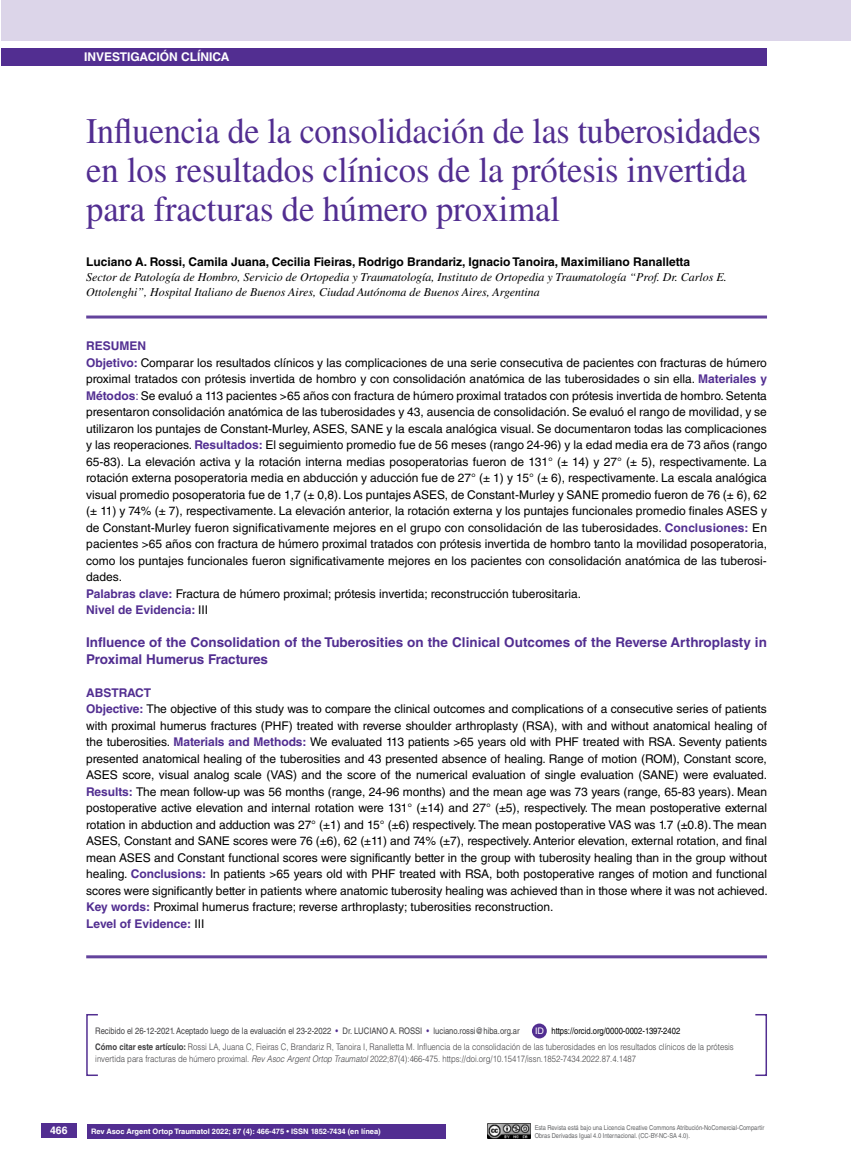
<style>
.page{position:relative;width:851px;height:1170px;background:#fff}
.page>*{position:absolute;margin:0;border:0;box-sizing:border-box;transform-origin:0 0}
.t1{font:36px/39px "Times LT Std";letter-spacing:-.005em;color:#522e91;scale:.94 1}
.t2{font:700 13.5px/16.5px "Helvetica LT Std";color:#522e91}
.t3{font:12px/16.5px "Helvetica LT Std";letter-spacing:-.005em;color:#000}
.t4{font:italic 12px/15px "Times LT Std";color:#000}
.t5{font:700 12px "Helvetica LT Std";color:#000}
.t6{font:700 12px "Helvetica LT Std";color:#fff}
.t7{font:700 10.5px "Helvetica LT Std";color:#fff}
.t8{font:300 9px/16.2px "Helvetica LT Std";color:#414042;scale:.86 1}
.t9{font:9px "Helvetica LT Std";color:#414042;scale:.85 1}
.t10{font:9px "Helvetica LT Std";color:#fff}
.t11{font:700 7.5px "Helvetica LT Std";color:#fff}
.t12{font:6.75px/7.5px "Helvetica LT Std";color:#636466;scale:.85 1}
.s1{font-weight:700;color:#522e91}
.s2{color:#522e91}
.s3{font-weight:400;color:#000}
.s4{font-weight:700}
.s5{font-style:italic}
</style>
<div class="page">
<div style="left:41px;top:1123px;width:36px;height:14px;background:#522e91"></div>
<div style="left:2px;top:49px;width:764px;height:17px;background:#522e91"></div>
<hr style="left:86px;top:315px;width:680px;height:3px;background:#63439c">
<hr style="left:86px;top:955px;width:680px;height:3px;background:#63439c">
<img style="left:488px;top:1123px;width:42px;height:15px">
<div style="left:2px;top:0;width:848px;height:40px;background:#dcd5e9"></div>
<div style="left:87px;top:1123px;width:358px;height:15px;background:#522e91"></div>
<div style="left:86px;top:1013px;width:13px;height:62px;border:2px solid #522e91"></div>
<div style="left:532px;top:1023px;width:14px;height:15px;background:#522e91;border-radius:50%"></div>
<p class="t6" style="left:84px;top:50px;width:147px">INVESTIGACIÓN CLÍNICA</p>
<h1 class="t1" style="left:86px;top:112px;width:719px">Influencia de la consolidación de las tuberosidades en los resultados clínicos de la prótesis invertida para fracturas de húmero proximal</h1>
<p class="t5" style="left:86px;top:255px;width:605px">Luciano A. Rossi, Camila Juana, Cecilia Fieiras, Rodrigo Brandariz, Ignacio Tanoira, Maximiliano Ranalletta</p>
<p class="t4" style="left:86px;top:270px;width:642px">Sector de Patología de Hombro, Servicio de Ortopedia y Traumatología, Instituto de Ortopedia y Traumatología “Prof. Dr. Carlos E.<br>Ottolenghi”, Hospital Italiano de Buenos Aires, Ciudad Autónoma de Buenos Aires, Argentina</p>
<p class="t3" style="left:86px;top:337px;width:682px"><span class="s1">Resumen<br>Objetivo:</span> Comparar los resultados clínicos y las complicaciones de una serie consecutiva de pacientes con fracturas de húmero proximal tratados con prótesis invertida de hombro y con consolidación anatómica de las tuberosidades o sin ella. <span class="s1">Materiales y Métodos</span><span class="s2">:</span> Se evaluó a 113 pacientes &gt;65 años con fractura de húmero proximal tratados con prótesis invertida de hombro. Setenta presentaron consolidación anatómica de las tuberosidades y 43, ausencia de consolidación. Se evaluó el rango de movilidad, y se utilizaron los puntajes de Constant-Murley, ASES, SANE y la escala analógica visual. Se documentaron todas las complicaciones y las reoperaciones. <span class="s1">Resultados:</span> El seguimiento promedio fue de 56 meses (rango 24-96) y la edad media era de 73 años (rango 65-83). La elevación activa y la rotación interna medias posoperatorias fueron de 131° (± 14) y 27° (± 5), respectivamente. La rotación externa posoperatoria media en abducción y aducción fue de 27° (± 1) y 15° (± 6), respectivamente. La escala analógica visual promedio posoperatoria fue de 1,7 (± 0,8). Los puntajes ASES, de Constant-Murley y SANE promedio fueron de 76 (± 6), 62 (± 11) y 74% (± 7), respectivamente. La elevación anterior, la rotación externa y los puntajes funcionales promedio finales ASES y de Constant-Murley fueron significativamente mejores en el grupo con consolidación de las tuberosidades. <span class="s1">Conclusiones:</span> En pacientes &gt;65 años con fractura de húmero proximal tratados con prótesis invertida de hombro tanto la movilidad posoperatoria, como los puntajes funcionales fueron significativamente mejores en los pacientes con consolidación anatómica de las tuberosi&shy;dades.<br><span class="s1">Palabras clave:</span> Fractura de húmero proximal; prótesis invertida; reconstrucción tuberositaria.<br><span class="s1">Nivel de Evidencia:</span> III</p>
<p class="t2" style="left:86px;top:634px;width:682px">Influence of the Consolidation of the Tuberosities on the Clinical Outcomes of the Reverse Arthroplasty in<br>Proximal Humerus Fractures</p>
<p class="t3" style="left:86px;top:684px;width:683px"><span class="s1">ABSTRACT<br>Objective:</span> The objective of this study was to compare the clinical outcomes and complications of a consecutive series of patients with proximal humerus fractures (PHF) treated with reverse shoulder arthroplasty (RSA), with and without anatomical healing of the tuberosities. <span class="s1">Materials and Methods:</span> We evaluated 113 patients &gt;65 years old with PHF treated with RSA. Seventy patients presented anatomical healing of the tuberosities and 43 presented absence of healing. Range of motion (ROM), Constant score, ASES score, visual analog scale (VAS) and the score of the numerical evaluation of single evaluation (SANE) were evaluated.<br><span class="s1">Results:</span> The mean follow-up was 56 months (range, 24-96 months) and the mean age was 73 years (range, 65-83 years). Mean postoperative active elevation and internal rotation were 131° (±14) and 27° (±5), respectively. The mean postoperative external rotation in abduction and adduction was 27° (±1) and 15° (±6) respectively. The mean postoperative VAS was 1.7 (±0.8). The mean ASES, Constant and SANE scores were 76 (±6), 62 (±11) and 74% (±7), respectively. Anterior elevation, external rotation, and final mean ASES and Constant functional scores were significantly better in the group with tuberosity healing than in the group without healing. <span class="s1">Conclusions:</span> In patients &gt;65 years old with PHF treated with RSA, both postoperative ranges of motion and functional scores were significantly better in patients where anatomic tuberosity healing was achieved than in those where it was not achieved.<br><span class="s1">Key words:</span> Proximal humerus fracture; reverse arthroplasty; tuberosities reconstruction.<br><span class="s1">Level of Evidence:</span> III</p>
<p class="t7" style="left:50px;top:1124px;width:19px">466</p>
<p class="t8" style="left:95px;top:1022px;width:743px;text-indent:456px"><span class="s3">https://orcid.org/0000-0002-1397-2402<br></span><span class="s4">Cómo citar este artículo:</span> Rossi LA, Juana C, Fieiras C, Brandariz R, Tanoira I, Ranalletta M. Influencia de la consolidación de las tuberosidades en los resultados clínicos de la prótesis</p>
<p class="t8" style="left:95px;top:1050px;width:630px">invertida para fracturas de húmero proximal. <span class="s5">Rev Asoc Argent Ortop Traumatol</span> 2022;87(4):466-475. https://doi.org/10.15417/issn.1852-7434.2022.87.4.1487</p>
<p class="t9" style="left:95px;top:1025px;width:323px">Recibido el 26-12-2021. Aceptado luego de la evaluación el 23-2-2022 <span class="s2">•</span> Dr. Luciano</p>
<p class="t9" style="left:390px;top:1025px;width:23px">A. Rossi</p>
<p class="t9" style="left:426px;top:1025px;width:111px"><span class="s2">•</span> luciano.rossi@hiba.org.ar</p>
<p class="t10" style="left:535px;top:1025px;width:10px">ID</p>
<p class="t11" style="left:91px;top:1126px;width:291px">Rev Asoc Argent Ortop Traumatol 2022; 87 (4): 466-475 • ISSN 1852-7434 (en línea)</p>
<p class="t12" style="left:534px;top:1123px;width:272px">Esta Revista está bajo una Licencia Creative Commons Atribución-NoComercial-Compartir<br>Obras Derivadas Igual 4.0 Internacional. (CC-BY-NC-SA 4.0).</p>
</div>
